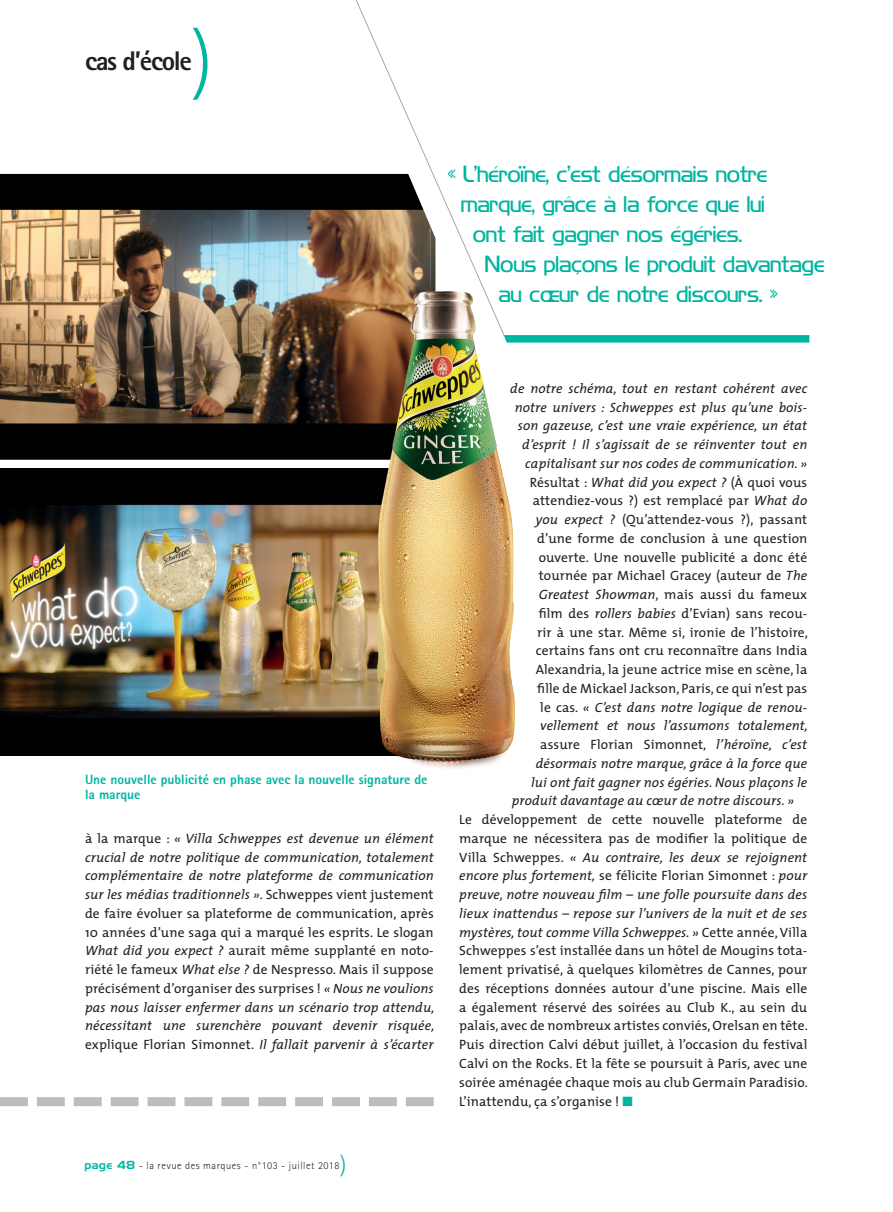
<style>
.page{position:relative;width:893px;height:1212px;background:#fff}
.page>*{position:absolute;margin:0;border:0;box-sizing:border-box;transform-origin:0 0}
.t1{font:300 75px "The Mix";color:#00b5a0}
.t2{font:800 27px "Rotis Sans Serif";letter-spacing:-.05em;color:#231f20}
.t3{font:21px "Hancock Park Light Laser";letter-spacing:-.01em;color:#00b5a0}
.t4{font:13.5px/18.8px "The Mix";letter-spacing:.01em;color:#231f20;text-align:justify}
.t5{font:italic 13.5px/18.8px "The Mix";letter-spacing:.01em;color:#231f20;text-align:justify}
.t6{font:800 13.5px/14.9px "Rotis Sans Serif";color:#00b5a0}
.t7{font:300 10.5px "Rotis Sans Serif";letter-spacing:.05em;color:#231f20}
.s1{font-style:normal}
.s2{font-family:"Hancock Park Laser";font-weight:400;color:#00b5a0}
.s3{font-family:"The Mix";font-size:22.5px;color:#00b5a0}
.s4{font-style:italic}
.s5{color:#00b5a0}
</style>
<div class="page">
<svg style="left:0;top:1097px;width:434px;height:9px"></svg>
<img style="left:0;top:174px;width:323px;height:286px">
<img style="left:0;top:469px;width:296px;height:287px">
<img style="left:296px;top:278px;width:219px;height:491px">
<svg style="left:323px;top:0;width:182px;height:337px"></svg>
<svg style="left:504px;top:335px;width:305px;height:8px;background:#10b9a6"></svg>
<h1 class="t1" style="left:191px;top:-2px;width:24px">)</h1>
<h2 class="t2" style="left:85px;top:44px;width:108px">cas d’école</h2>
<h3 class="t3" style="left:448px;top:165px;width:321px">« L’héroïne, c’est désormais notre</h3>
<h3 class="t3" style="left:462px;top:195px;width:306px">marque, grâce à la force que lui</h3>
<h3 class="t3" style="left:474px;top:225px;width:270px">ont fait gagner nos égéries.</h3>
<h3 class="t3" style="left:486px;top:255px;width:341px">Nous plaçons le produit davantage</h3>
<h3 class="t3" style="left:499px;top:285px;width:281px">au cœur de notre discours. »</h3>
<p class="t6" style="left:85px;top:772px;width:344px">Une nouvelle publicité en phase avec la nouvelle signature de la marque</p>
<p class="t5" style="left:85px;top:828px;width:351px"><span class="s1">à la marque :</span> « Villa Schweppes est devenue un élément crucial de notre politique de communication, totalement complémentaire de notre plateforme de communication sur les médias traditionnels »<span class="s1">. Schweppes vient justement de faire évoluer sa plateforme de communication, après 10 années d’une saga qui a marqué les esprits. Le slogan </span>What did you expect ? <span class="s1">aurait même supplanté en noto&shy;riété le fameux</span> What else ? <span class="s1">de Nespresso. Mais il suppose précisément d’organiser des surprises !</span> « Nous ne voulions pas nous laisser enfermer dans un scénario trop attendu, nécessitant une surenchère pouvant devenir risquée, <span class="s1">explique Florian Simonnet.</span> Il fallait parvenir à s’écarter</p>
<p class="t7" style="left:85px;top:1159px;width:263px"><span class="s2">page 48</span> - la revue des marques - n°103 - juillet 2018<span class="s3">)</span></p>
<p class="t5" style="left:510px;top:378px;width:299px">de notre schéma, tout en restant cohérent avec</p>
<p class="t5" style="left:515px;top:397px;width:294px">notre univers : Schweppes est plus qu’une bois-</p>
<p class="t5" style="left:518px;top:416px;width:291px">son gazeuse, c’est une vraie expérience, un état</p>
<p class="t5" style="left:522px;top:435px;width:287px">d’esprit ! Il s’agissait de se réinventer tout en</p>
<p class="t5" style="left:525px;top:453px;width:284px">capitalisant sur nos codes de communication. »</p>
<p class="t4" style="left:530px;top:472px;width:279px">Résultat : <span class="s4">What did you expect ?</span> (À quoi vous</p>
<p class="t4" style="left:533px;top:491px;width:276px">attendiez-vous ?) est remplacé par <span class="s4">What do</span></p>
<p class="t4" style="left:536px;top:510px;width:273px"><span class="s4">you expect ?</span> (Qu’attendez-vous ?), passant</p>
<p class="t4" style="left:537px;top:528px;width:272px">d’une forme de conclusion à une question</p>
<p class="t4" style="left:539px;top:547px;width:270px">ouverte. Une nouvelle publicité a donc été</p>
<p class="t4" style="left:539px;top:566px;width:270px">tournée par Michael Gracey (auteur de <span class="s4">The</span></p>
<p class="t4" style="left:539px;top:585px;width:270px"><span class="s4">Greatest Showman</span>, mais aussi du fameux</p>
<p class="t4" style="left:539px;top:603px;width:270px">film des <span class="s4">rollers babies</span> d’Evian) sans recou-</p>
<p class="t4" style="left:537px;top:622px;width:272px">rir à une star. Même si, ironie de l’histoire,</p>
<p class="t4" style="left:536px;top:641px;width:273px">certains fans ont cru reconnaître dans India</p>
<p class="t4" style="left:536px;top:660px;width:273px">Alexandria, la jeune actrice mise en scène, la</p>
<p class="t4" style="left:537px;top:678px;width:272px">fille de Mickael Jackson, Paris, ce qui n’est pas</p>
<p class="t5" style="left:540px;top:697px;width:269px"><span class="s1">le cas.</span> « C’est dans notre logique de renou-</p>
<p class="t5" style="left:540px;top:716px;width:269px">vellement et nous l’assumons totalement,</p>
<p class="t4" style="left:540px;top:735px;width:268px">assure Florian Simonnet, <span class="s4">l’héroïne, c’est</span></p>
<p class="t5" style="left:536px;top:753px;width:273px">désormais notre marque, grâce à la force que</p>
<p class="t5" style="left:531px;top:772px;width:278px">lui ont fait gagner nos égéries. Nous plaçons le</p>
<p class="t5" style="left:512px;top:791px;width:284px">produit davantage au cœur de notre discours. »</p>
<p class="t4" style="left:459px;top:810px;width:350px">Le développement de cette nouvelle plateforme de marque ne nécessitera pas de modifier la politique de Villa Schweppes. <span class="s4">« Au contraire, les deux se rejoignent encore plus fortement,</span> se félicite Florian Simonnet : <span class="s4">pour preuve, notre nouveau film – une folle poursuite dans des lieux inattendus – repose sur l’univers de la nuit et de ses mystères, tout comme Villa Schweppes. »</span> Cette année, Villa Schweppes s’est installée dans un hôtel de Mougins tota&shy;lement privatisé, à quelques kilomètres de Cannes, pour des réceptions données autour d’une piscine. Mais elle a également réservé des soirées au Club K., au sein du palais, avec de nombreux artistes conviés, Orelsan en tête.<br>Puis direction Calvi début juillet, à l’occasion du festival Calvi on the Rocks. Et la fête se poursuit à Paris, avec une soirée aménagée chaque mois au club Germain Paradisio.<br>L’inattendu, ça s’organise ! <span class="s5">■</span></p>
</div>
